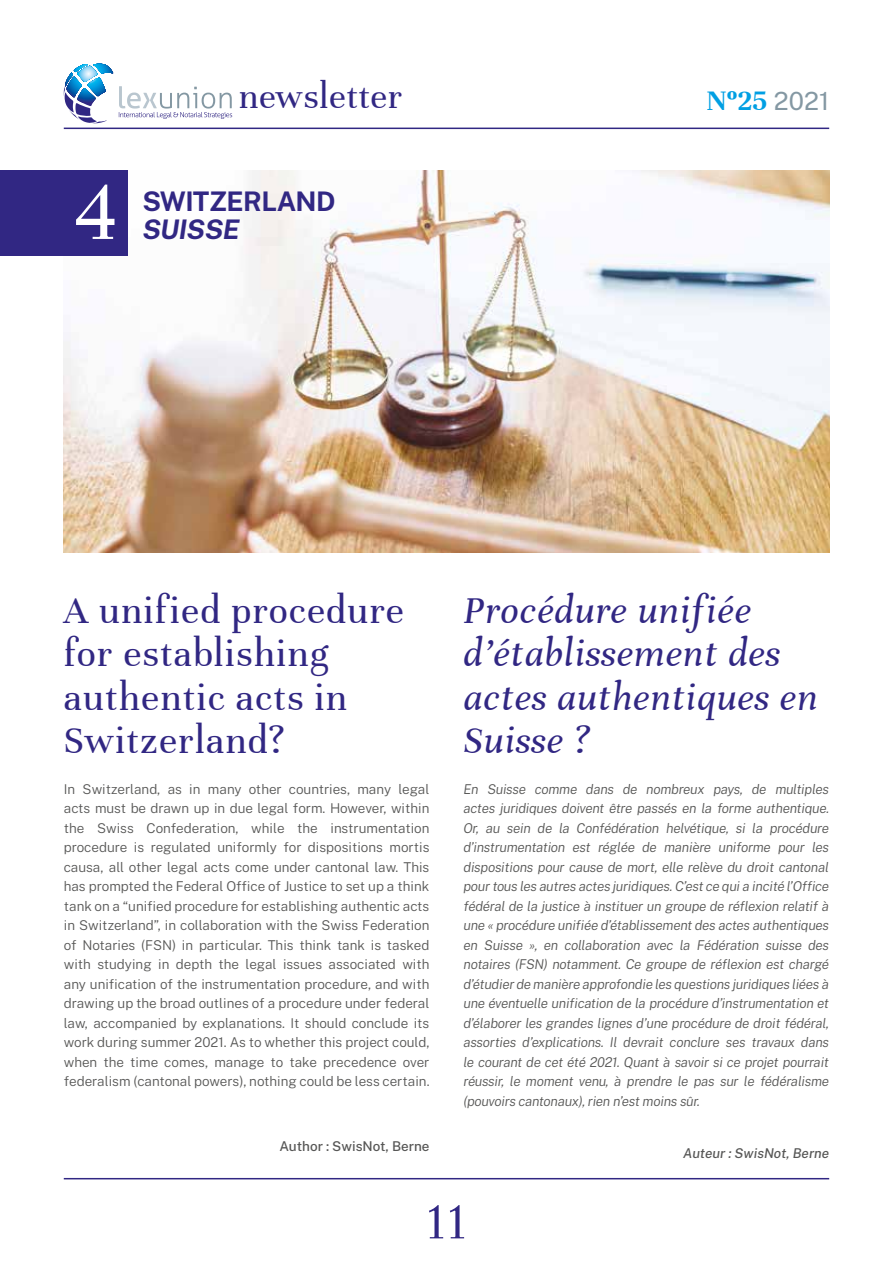
<style>
.page{position:relative;width:893px;height:1263px;background:#fff}
.page>*{position:absolute;margin:0;border:0;box-sizing:border-box;transform-origin:0 0}
.t1{font:90px "Unna";color:#fff}
.t2{font:54px "Unna";color:#312783}
.t3{font:italic 40.5px/43.5px "Unna";letter-spacing:.025em;color:#312783}
.t4{font:40.5px/43.5px "Unna";letter-spacing:.025em;color:#312783}
.t5{font:37.5px "Unna";letter-spacing:.01em;color:#312783}
.t6{font:700 30.3px "Unna";color:#009fe3}
.t7{font:100 27px "Public Sans";letter-spacing:-.025em;color:#312783}
.t8{font:italic 100 27px "Public Sans";letter-spacing:-.025em;color:#312783}
.t9{font:italic 100 13.5px/19.5px "Public Sans";letter-spacing:-.02em;color:#575756;text-align:justify}
.t10{font:100 13.5px/19.5px "Public Sans";color:#575756;text-align:justify}
.t11{font:italic 100 13.5px "Public Sans";color:#575756}
.t12{font:100 13.5px "Public Sans";color:#575756}
.s1{font-family:"Public Sans";font-weight:100;font-size:25.05px;color:#8498a3}
</style>
<div class="page">
<hr style="left:64px;top:128px;width:765px;height:1px;background:#312783">
<hr style="left:64px;top:1178px;width:765px;height:1px;background:#312783">
<svg style="left:119px;top:86px;width:113px;height:33px"></svg>
<svg style="left:64px;top:64px;width:49px;height:34px"></svg>
<img style="left:64px;top:170px;width:765px;height:383px">
<div style="left:0;top:170px;width:128px;height:85px;background:#312783"></div>
<h3 class="t5" style="left:239px;top:75px;width:165px">newsletter</h3>
<h3 class="t6" style="left:706px;top:83px;width:124px">Nº25 <span class="s1">2021</span></h3>
<h1 class="t1" style="left:75px;top:160px;width:44px">4</h1>
<h3 class="t7" style="left:142px;top:181px;width:195px">SWITZERLAND</h3>
<h3 class="t8" style="left:142px;top:211px;width:99px">SUISSE</h3>
<h3 class="t4" style="left:64px;top:588px;width:342px">A unified procedure for establishing authentic acts in<br>Switzerland?</h3>
<p class="t10" style="left:64px;top:778px;width:367px">In Switzerland, as in many other countries, many legal acts must be drawn up in due legal form. However, within the Swiss Confederation, while the instrumentation procedure is regulated uniformly for dispositions mortis causa, all other legal acts come under cantonal law. This has prompted the Federal Office of Justice to set up a think tank on a “unified procedure for establishing authentic acts in Switzerland”, in collaboration with the Swiss Federation of Notaries (FSN) in particular. This think tank is tasked with studying in depth the legal issues associated with any unification of the instrumentation procedure, and with drawing up the broad outlines of a procedure under federal law, accompanied by explanations. It should conclude its work during summer 2021. As to whether this project could, when the time comes, manage to take precedence over federalism (cantonal powers), nothing could be less certain.</p>
<p class="t12" style="left:279px;top:1136px;width:152px">Author : SwisNot, Berne</p>
<h3 class="t3" style="left:463px;top:588px;width:356px">Procédure unifiée d’établissement des actes authentiques en<br>Suisse ?</h3>
<p class="t9" style="left:463px;top:779px;width:367px">En Suisse comme dans de nombreux pays, de multiples actes juridiques doivent être passés en la forme authentique.<br>Or, au sein de la Confédération helvétique, si la procédure d’instrumentation est réglée de manière uniforme pour les dispositions pour cause de mort, elle relève du droit cantonal pour tous les autres actes juridiques. C’est ce qui a incité l’Office fédéral de la justice à instituer un groupe de réflexion relatif à une « procédure unifiée d’établissement des actes authentiques en Suisse », en collaboration avec la Fédération suisse des notaires (FSN) notamment. Ce groupe de réflexion est chargé d’étudier de manière approfondie les questions juridiques liées à une éventuelle unification de la procédure d’instrumentation et d’élaborer les grandes lignes d’une procédure de droit fédéral, assorties d’explications. Il devrait conclure ses travaux dans le courant de cet été 2021. Quant à savoir si ce projet pourrait réussir, le moment venu, à prendre le pas sur le fédéralisme (pouvoirs cantonaux), rien n’est moins sûr.</p>
<p class="t11" style="left:683px;top:1144px;width:148px">Auteur : SwisNot, Berne</p>
<h2 class="t2" style="left:426px;top:1191px;width:43px">11</h2>
</div>
